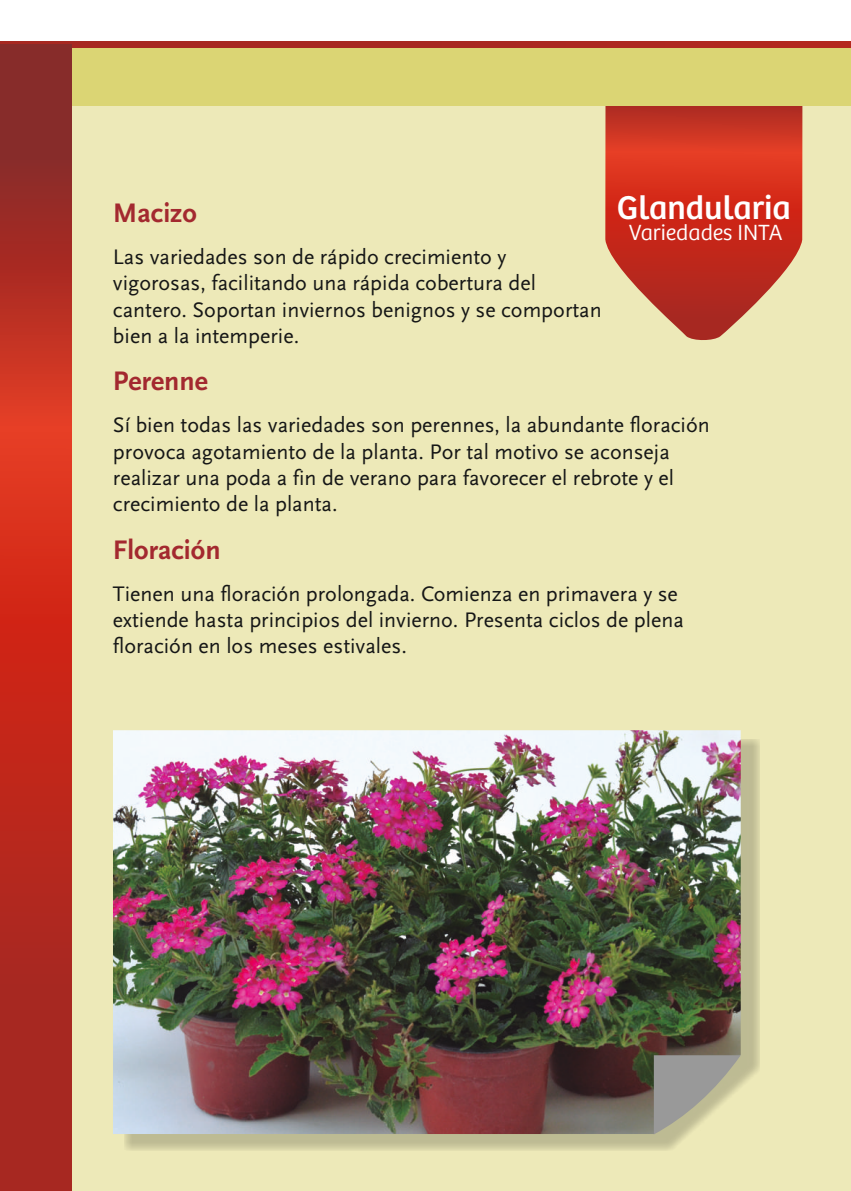
<style>
.page{position:relative;width:851px;height:1191px;background:#fff}
.page>*{position:absolute;margin:0;border:0;box-sizing:border-box;transform-origin:0 0}
.t1{font:34.2px "Bree";color:#fff}
.t2{font:700 28px "Scala Sans Pro";color:#a3292f}
.t3{font:300 22.8px "Bree";color:#fff}
.t4{font:22px/26.2px "Scala Sans Pro";color:#151616}
</style>
<div class="page">
<div style="left:71px;top:45px;width:779px;height:1146px;background:#ede9b8"></div>
<svg style="left:605px;top:106px;width:197px;height:234px"></svg>
<div style="left:0;top:42px;width:850px;height:64px;background:#dbd574"></div>
<div style="left:0;top:42px;width:850px;height:5px;background:#a72821"></div>
<svg style="left:0;top:45px;width:71px;height:1146px;background:#b62b20"></svg>
<div style="left:124px;top:739px;width:635px;height:412px;background:#151616;opacity:.22"></div>
<img style="left:113px;top:730px;width:627px;height:404px">
<svg style="left:653px;top:1055px;width:87px;height:79px"></svg>
<p class="t2" style="left:113px;top:202px;width:85px">Macizo</p>
<p class="t4" style="left:113px;top:246px;width:490px">Las variedades son de rápido crecimiento y vigorosas, facilitando una rápida cobertura del cantero. Soportan inviernos benignos y se comportan bien a la intemperie.</p>
<p class="t2" style="left:113px;top:370px;width:96px">Perenne</p>
<h1 class="t1" style="left:616px;top:194px;width:175px">Glandularia</h1>
<p class="t3" style="left:628px;top:223px;width:155px">Variedades INTA</p>
<p class="t4" style="left:113px;top:414px;width:598px">Sí bien todas las variedades son perennes, la abundante floración provoca agotamiento de la planta. Por tal motivo se aconseja realizar una poda a fin de verano para favorecer el rebrote y el crecimiento de la planta.</p>
<p class="t2" style="left:113px;top:538px;width:109px">Floración</p>
<p class="t4" style="left:113px;top:582px;width:572px">Tienen una floración prolongada. Comienza en primavera y se extiende hasta principios del invierno. Presenta ciclos de plena floración en los meses estivales.</p>
</div>
